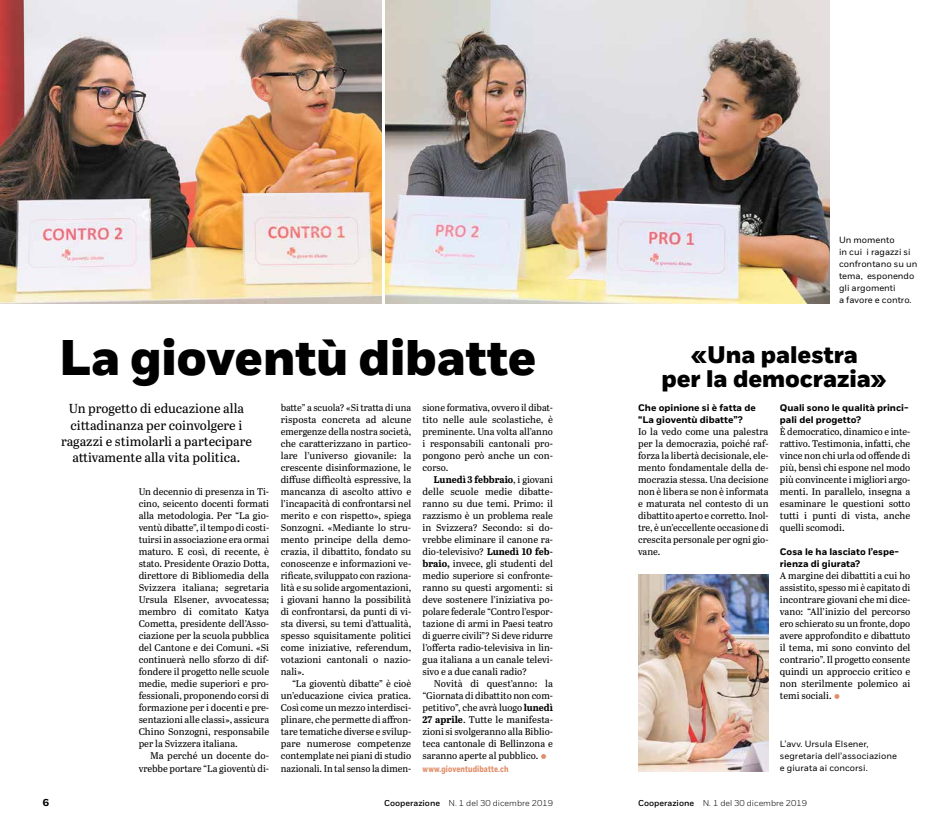
<style>
.page{position:relative;width:942px;height:826px;background:#fff}
.page>*{position:absolute;margin:0;border:0;box-sizing:border-box;transform-origin:0 0}
.t1{font:800 50px "Fort";letter-spacing:-.005em;color:#000}
.t2{font:800 24px/24px "Fort";letter-spacing:-.005em;color:#000;text-align:center}
.t3{font:13px/16px "Abril Text";color:#000;text-align:center}
.t4{font:700 10px "Fort";color:#000}
.t5{font:9.7px/12px "Abril Text";color:#000;text-align:justify}
.t6{font:9.7px/12px "Abril Text";color:#000;text-align:justify;scale:.96 1}
.t7{font:700 9.5px/12px "Fort";color:#000}
.t8{font:9px/12px "Fort";color:#000}
.t9{font:700 9px "Fort Cond";letter-spacing:.01em;color:#e18d67}
.t10{font:300 8.5px "Fort";color:#000}
.s1{font-weight:700}
.s2{font-size:12px;color:#e18d67}
.s3{font-weight:500}
</style>
<div class="page">
<img style="left:386px;top:0;width:443px;height:303px">
<img style="left:0;top:0;width:381px;height:303px">
<img style="left:638px;top:575px;width:130px;height:196px">
<h1 class="t1" style="left:59px;top:327px;width:479px">La gioventù dibatte</h1>
<h3 class="t3" style="left:61px;top:400px;width:192px">Un progetto di educazione alla cittadinanza per coinvolgere i ragazzi e stimolarli a partecipare attivamente alla vita politica.</h3>
<p class="t5" style="left:139px;top:485px;width:132px">Un decennio di presenza in Ti&shy;cino, seicento docenti formati alla metodologia. Per “La gio&shy;ventù dibatte”, il tempo di costi&shy;tuirsi in associazione era ormai maturo. E così, di recente, è stato. Presidente Orazio Dotta, direttore di Bibliomedia della Svizzera italiana; segretaria Ursula Elsener, avvocatessa; membro di comitato Katya Cometta, presidente dell’Asso&shy;ciazione per la scuola pubblica del Cantone e dei Comuni. «Si continuerà nello sforzo di dif&shy;fondere il progetto nelle scuole medie, medie superiori e pro&shy;fessionali, proponendo corsi di formazione per i docenti e pre&shy;sentazioni alle classi», assicura Chino Sonzogni, responsabile per la Svizzera italiana.</p>
<p class="t5" style="left:139px;top:749px;width:132px;text-align:right">Ma perché un docente do&shy;vrebbe portare “La gioventù di-</p>
<p class="t6" style="left:281px;top:401px;width:137px">batte” a scuola? «Si tratta di una risposta concreta ad alcune emergenze della nostra società, che caratterizzano in partico&shy;lare l’universo giovanile: la crescente disinformazione, le diffuse difficoltà espressive, la mancanza di ascolto attivo e l’incapacità di confrontarsi nel merito e con rispetto», spiega Sonzogni. «Mediante lo stru&shy;mento principe della demo&shy;crazia, il dibattito, fondato su conoscenze e informazioni ve&shy;rificate, sviluppato con raziona&shy;lità e su solide argomentazioni, i giovani hanno la possibilità di confrontarsi, da punti di vi&shy;sta diversi, su temi d’attualità, spesso squisitamente politici come iniziative, referendum, votazioni cantonali o nazio&shy;nali».</p>
<p class="t5" style="left:281px;top:677px;width:132px;text-indent:11px">“La gioventù dibatte” è cioè un’educazione civica pratica.<br>Così come un mezzo interdisci&shy;plinare, che permette di affron&shy;tare tematiche diverse e svilup&shy;pare numerose competenze contemplate nei piani di studio nazionali. In tal senso la dimen-</p>
<p class="t5" style="left:422px;top:401px;width:132px">sione formativa, ovvero il dibat&shy;tito nelle aule scolastiche, è preminente. Una volta all’anno i responsabili cantonali pro&shy;pongono però anche un con&shy;corso.</p>
<p class="t5" style="left:422px;top:473px;width:132px;text-indent:11px"><span class="s1">Lunedì 3 febbraio</span>, i giovani delle scuole medie dibatte&shy;ranno su due temi. Primo: il razzismo è un problema reale in Svizzera? Secondo: si do&shy;vrebbe eliminare il canone ra&shy;dio-televisivo? <span class="s1">Lunedì 10 feb&shy;braio,</span> invece, gli studenti del medio superiore si confronte&shy;ranno su questi argomenti: si deve sostenere l’iniziativa po&shy;polare federale “Contro l’espor&shy;tazione di armi in Paesi teatro di guerre civili”? Si deve ridurre l’offerta radio-televisiva in lin&shy;gua italiana a un canale televi&shy;sivo e a due canali radio?</p>
<p class="t5" style="left:422px;top:677px;width:132px;text-indent:11px">Novità di quest’anno: la “Giornata di dibattito non com&shy;petitivo”, che avrà luogo <span class="s1">lunedì 27 aprile</span>. Tutte le manifesta&shy;zioni si svolgeranno alla Biblio&shy;teca cantonale di Bellinzona e saranno aperte al pubblico. <span class="s2">○</span></p>
<p class="t9" style="left:422px;top:763px;width:87px">www.gioventudibatte.ch</p>
<p class="t8" style="left:839px;top:234px;width:80px">Un momento<br>in cui i ragazzi si confrontano su un tema, esponendo gli argomenti<br>a favore e contro.</p>
<h2 class="t2" style="left:661px;top:344px;width:227px">«Una palestra<br>per la democrazia»</h2>
<p class="t7" style="left:638px;top:402px;width:119px">Che opinione si è fatta de “La gioventù dibatte”?</p>
<p class="t5" style="left:638px;top:425px;width:132px">Io la vedo come una palestra per la democrazia, poiché raf&shy;forza la libertà decisionale, ele&shy;mento fondamentale della de&shy;mocrazia stessa. Una decisione non è libera se non è informata e maturata nel contesto di un dibattito aperto e corretto. Inol&shy;tre, è un’eccellente occasione di crescita personale per ogni gio&shy;vane.</p>
<p class="t7" style="left:780px;top:402px;width:130px">Quali sono le qualità princi&shy;pali del progetto?</p>
<p class="t6" style="left:780px;top:425px;width:137px">È democratico, dinamico e inte&shy;rattivo. Testimonia, infatti, che vince non chi urla od offende di più, bensì chi espone nel modo più convincente i migliori argo&shy;menti. In parallelo, insegna a esaminare le questioni sotto tutti i punti di vista, anche quelli scomodi.</p>
<p class="t7" style="left:780px;top:546px;width:121px">Cosa le ha lasciato l’espe&shy;rienza di giurata?</p>
<p class="t5" style="left:780px;top:569px;width:132px">A margine dei dibattiti a cui ho assistito, spesso mi è capitato di incontrare giovani che mi dice&shy;vano: “All’inizio del percorso ero schierato su un fronte, dopo avere approfondito e dibattuto il tema, mi sono convinto del contrario”. Il progetto consente quindi un approccio critico e non sterilmente polemico ai temi sociali. <span class="s2">○</span></p>
<p class="t8" style="left:779px;top:738px;width:119px">L’avv. Ursula Elsener, segretaria dell’associazione e giurata ai concorsi.</p>
<p class="t4" style="left:43px;top:796px;width:8px">6</p>
<p class="t10" style="left:384px;top:798px;width:170px"><span class="s3">Cooperazione</span> N. 1 del 30 dicembre 2019</p>
<p class="t10" style="left:638px;top:798px;width:170px"><span class="s3">Cooperazione</span> N. 1 del 30 dicembre 2019</p>
</div>
